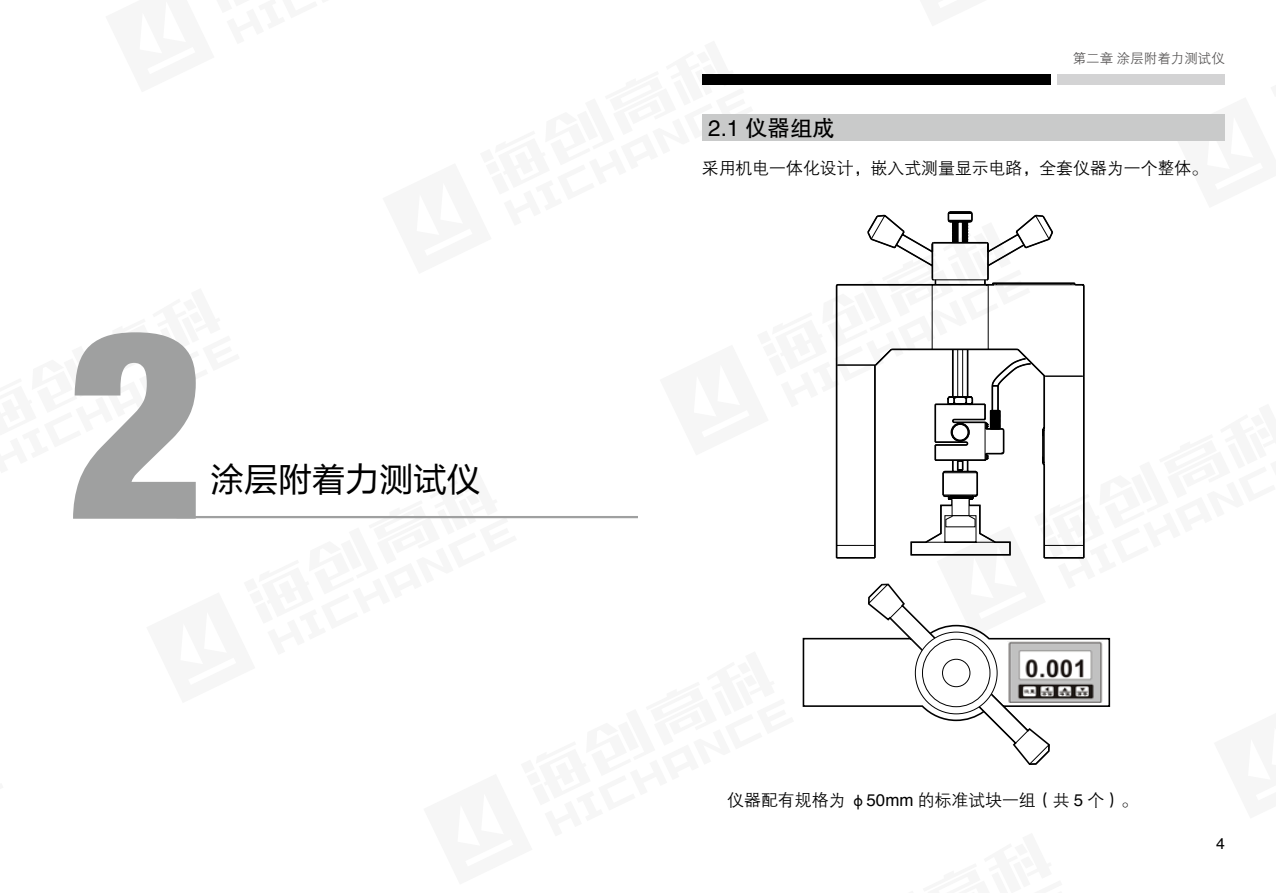
<style>
.page{position:relative;width:1276px;height:893px;background:#fff}
.page>*{position:absolute;margin:0;border:0;box-sizing:border-box;transform-origin:0 0}
.t1{font:33.75px "FZLTHJW GB1 0";color:#000}
.t2{font:22.5px "FZHTJW GB1 0";color:#000}
.t3{font:16.88px "FZZDXJW GB1 0";color:#000}
.t4{font:15.75px "Helvetica";color:#000}
.t5{font:13.5px "FZZDXJW GB1 0";color:#595757}
.s1{font-family:"Helvetica"}
</style>
<div class="page">
<svg style="left:1173px;top:114px;width:52px;height:27px"></svg>
<svg style="left:73px;top:332px;width:167px;height:187px"></svg>
<hr style="left:176px;top:516px;width:462px;height:2px;background:#9fa0a0">
<div style="left:702px;top:115px;width:522px;height:26px;background:#c9caca"></div>
<div style="left:1057px;top:74px;width:168px;height:11px;background:#d3d3d4"></div>
<div style="left:702px;top:74px;width:348px;height:11px;background:#000"></div>
<svg style="left:802px;top:583px;width:309px;height:182px"></svg>
<svg style="left:835px;top:444px;width:250px;height:115px"></svg>
<svg style="left:835px;top:282px;width:250px;height:162px"></svg>
<svg style="left:865px;top:211px;width:189px;height:300px"></svg>
<svg style="left:909px;top:498px;width:102px;height:58px"></svg>
<h1 class="t1" style="left:210px;top:461px;width:272px">涂层附着力测试仪</h1>
<h2 class="t2" style="left:708px;top:116px;width:128px">2.1 仪器组成</h2>
<p class="t5" style="left:1072px;top:51px;width:154px">第二章 涂层附着力测试仪</p>
<p class="t3" style="left:702px;top:159px;width:508px">采用机电一体化设计，嵌入式测量显示电路，全套仪器为一个整体。</p>
<p class="t3" style="left:727px;top:791px;width:412px">仪器配有规格为 φ<span class="s1">50mm</span> 的标准试块一组（共 <span class="s1">5</span> 个）。</p>
<p class="t4" style="left:1216px;top:831px;width:10px">4</p>
</div>
